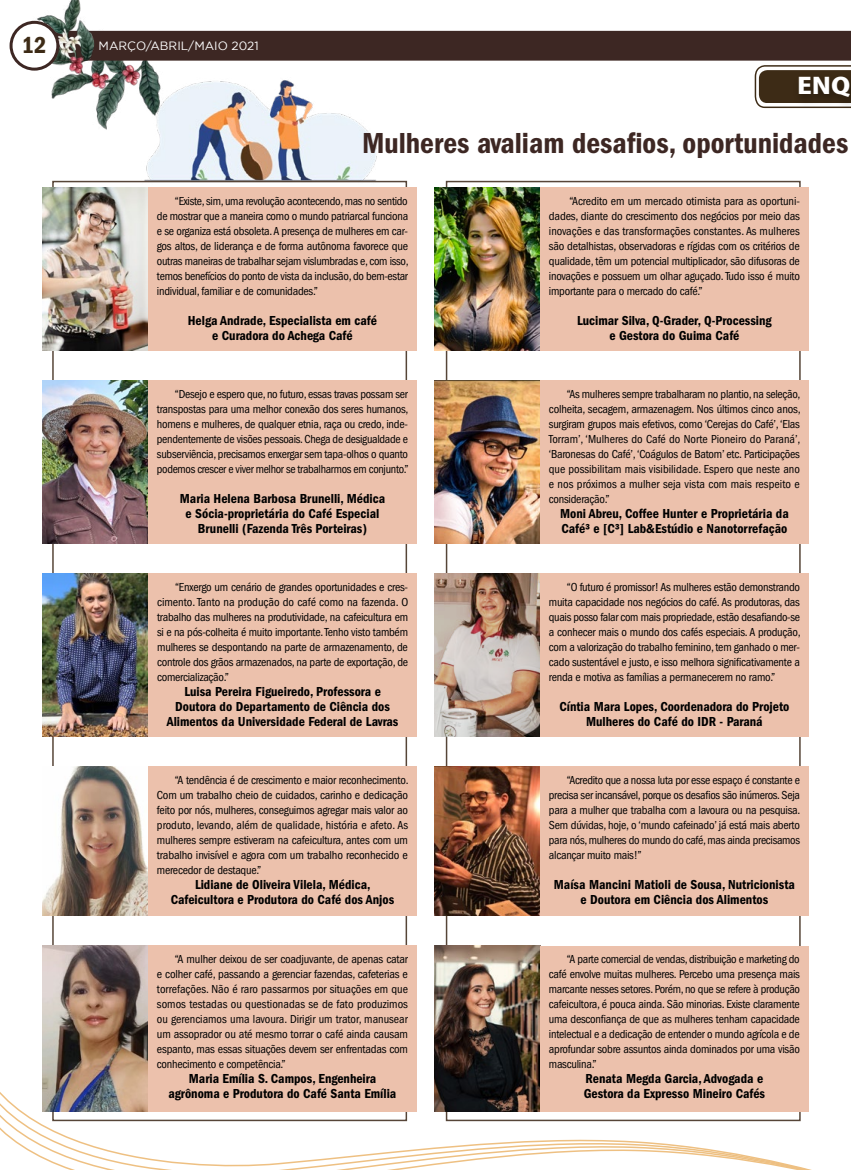
<style>
.page{position:relative;width:851px;height:1170px;background:#fff}
.page>*{position:absolute;margin:0;border:0;box-sizing:border-box;transform-origin:0 0}
.t1{font:600 condensed 30px "Franklin Gothic";color:#3d2723}
.t2{font:600 condensed 24px "Franklin Gothic";color:#3d2b16}
.t3{font:800 22.2px "Koz Go Pro";color:#fff;scale:1.21 1}
.t4{font:600 condensed 13.5px/15px "Franklin Gothic";color:#000;text-align:center}
.t5{font:condensed 12px/15px "Franklin Gothic";letter-spacing:-.02em;color:#000;text-align:justify}
.t6{font:12px "Gotham";color:#fff}
</style>
<div class="page">
<svg style="left:0;top:952px;width:809px;height:217px"></svg>
<img style="left:130px;top:108px;width:253px;height:73px">
<img style="left:20px;top:30px;width:149px;height:106px">
<img style="left:43px;top:945px;width:105px;height:166px">
<img style="left:434px;top:187px;width:106px;height:163px">
<img style="left:434px;top:380px;width:106px;height:163px">
<img style="left:434px;top:945px;width:106px;height:166px">
<img style="left:434px;top:766px;width:106px;height:149px">
<img style="left:43px;top:573px;width:105px;height:163px">
<img style="left:43px;top:187px;width:105px;height:163px">
<img style="left:43px;top:380px;width:105px;height:163px">
<img style="left:43px;top:766px;width:105px;height:149px">
<img style="left:20px;top:0;width:74px;height:31px">
<img style="left:434px;top:573px;width:106px;height:163px">
<div style="left:11px;top:22px;width:47px;height:47px;background:#fff;border-radius:50%"></div>
<div style="left:10px;top:21px;width:49px;height:50px;border:3px solid #3d2723;border-radius:50%"></div>
<svg style="left:53px;top:31px;width:797px;height:77px"></svg>
<div style="left:792px;top:73px;width:58px;height:36px;background:#000;opacity:.4"></div>
<div style="left:540px;top:187px;width:268px;height:163px;background:#ecc1ac"></div>
<div style="left:540px;top:380px;width:268px;height:163px;background:#ecc1ac"></div>
<div style="left:540px;top:945px;width:268px;height:166px;background:#ecc1ac"></div>
<div style="left:540px;top:766px;width:268px;height:149px;background:#ecc1ac"></div>
<div style="left:148px;top:945px;width:268px;height:166px;background:#ecc1ac"></div>
<div style="left:540px;top:573px;width:268px;height:163px;background:#ecc1ac"></div>
<div style="left:148px;top:573px;width:268px;height:163px;background:#ecc1ac"></div>
<div style="left:148px;top:187px;width:268px;height:163px;background:#ecc1ac"></div>
<div style="left:148px;top:380px;width:268px;height:163px;background:#ecc1ac"></div>
<div style="left:148px;top:766px;width:268px;height:149px;background:#ecc1ac"></div>
<h2 class="t2" style="left:22px;top:31px;width:26px">12</h2>
<p class="t6" style="left:99px;top:39px;width:161px">MARÇO/ABRIL/MAIO 2021</p>
<h3 class="t3" style="left:796px;top:72px;width:46px">ENQ</h3>
<h1 class="t1" style="left:362px;top:125px;width:487px">Mulheres avaliam desafios, oportunidades</h1>
<p class="t5" style="left:157px;top:193px;width:253px;text-indent:18px">“Existe, sim, uma revolução acontecendo, mas no sentido de mostrar que a maneira como o mundo patriarcal funciona e se organiza está obsoleta. A presença de mulheres em car&shy;gos altos, de liderança e de forma autônoma favorece que outras maneiras de trabalhar sejam vislumbradas e, com isso, temos benefícios do ponto de vista da inclusão, do bem-estar individual, familiar e de comunidades.”</p>
<p class="t4" style="left:188px;top:313px;width:191px">Helga Andrade, Especialista em café e Curadora do Achega Café</p>
<p class="t5" style="left:157px;top:386px;width:253px;text-indent:18px">“Desejo e espero que, no futuro, essas travas possam ser transpostas para uma melhor conexão dos seres humanos, homens e mulheres, de qualquer etnia, raça ou credo, inde&shy;pendentemente de visões pessoais. Chega de desigualdade e subserviência, precisamos enxergar sem tapa-olhos o quanto podemos crescer e viver melhor se trabalharmos em conjunto.”</p>
<p class="t4" style="left:180px;top:491px;width:207px">Maria Helena Barbosa Brunelli, Médica e Sócia-proprietária do Café Especial<br>Brunelli (Fazenda Três Porteiras)</p>
<p class="t5" style="left:157px;top:579px;width:252px;text-indent:18px">“Enxergo um cenário de grandes oportunidades e cres&shy;cimento. Tanto na produção do café como na fazenda. O trabalho das mulheres na produtividade, na cafeicultura em si e na pós-colheita é muito importante. Tenho visto também mulheres se despontando na parte de armazenamento, de controle dos grãos armazenados, na parte de exportação, de comercialização.”</p>
<p class="t4" style="left:167px;top:684px;width:233px">Luisa Pereira Figueiredo, Professora e<br>Doutora do Departamento de Ciência dos<br>Alimentos da Universidade Federal de Lavras</p>
<p class="t5" style="left:157px;top:772px;width:253px;text-indent:18px">“A tendência é de crescimento e maior reconhecimento.<br>Com um trabalho cheio de cuidados, carinho e dedicação feito por nós, mulheres, conseguimos agregar mais valor ao produto, levando, além de qualidade, história e afeto. As mulheres sempre estiveram na cafeicultura, antes com um trabalho invisível e agora com um trabalho reconhecido e merecedor de destaque.”</p>
<p class="t4" style="left:171px;top:877px;width:225px">Lidiane de Oliveira Vilela, Médica,<br>Cafeicultora e Produtora do Café dos Anjos</p>
<p class="t5" style="left:157px;top:951px;width:253px;text-indent:18px">“A mulher deixou de ser coadjuvante, de apenas catar e colher café, passando a gerenciar fazendas, cafeterias e torrefações. Não é raro passarmos por situações em que somos testadas ou questionadas se de fato produzimos ou gerenciamos uma lavoura. Dirigir um trator, manusear um assoprador ou até mesmo torrar o café ainda causam espanto, mas essas situações devem ser enfrentadas com conhecimento e competência.”</p>
<p class="t4" style="left:168px;top:1070px;width:229px">Maria Emília S. Campos, Engenheira agrônoma e Produtora do Café Santa Emília</p>
<p class="t5" style="left:549px;top:193px;width:252px;text-indent:20px">“Acredito em um mercado otimista para as oportuni&shy;dades, diante do crescimento dos negócios por meio das inovações e das transformações constantes. As mulheres são detalhistas, observadoras e rígidas com os critérios de qualidade, têm um potencial multiplicador, são difusoras de inovações e possuem um olhar aguçado. Tudo isso é muito importante para o mercado do café.”</p>
<p class="t4" style="left:577px;top:313px;width:196px">Lucimar Silva, Q-Grader, Q-Processing e Gestora do Guima Café</p>
<p class="t5" style="left:549px;top:386px;width:253px;text-indent:18px">“As mulheres sempre trabalharam no plantio, na seleção, colheita, secagem, armazenagem. Nos últimos cinco anos, surgiram grupos mais efetivos, como ‘Cerejas do Café’, ‘Elas Torram’, ‘Mulheres do Café do Norte Pioneiro do Paraná’, ‘Baronesas do Café’, ‘Coágulos de Batom’ etc. Participações que possibilitam mais visibilidade. Espero que neste ano e nos próximos a mulher seja vista com mais respeito e consideração.”</p>
<p class="t4" style="left:560px;top:506px;width:230px;text-align:left">Moni Abreu, Coffee Hunter e Proprietária da<br>Café³ e [C³] Lab&amp;Estúdio e Nanotorrefação</p>
<p class="t5" style="left:549px;top:579px;width:253px;text-indent:18px">“O futuro é promissor! As mulheres estão demonstrando muita capacidade nos negócios do café. As produtoras, das quais posso falar com mais propriedade, estão desafiando-se a conhecer mais o mundo dos cafés especiais. A produção, com a valorização do trabalho feminino, tem ganhado o mer&shy;cado sustentável e justo, e isso melhora significativamente a renda e motiva as famílias a permanecerem no ramo.”</p>
<p class="t4" style="left:559px;top:699px;width:231px">Cíntia Mara Lopes, Coordenadora do Projeto<br>Mulheres do Café do IDR - Paraná</p>
<p class="t5" style="left:549px;top:772px;width:253px;text-indent:18px">“Acredito que a nossa luta por esse espaço é constante e precisa ser incansável, porque os desafios são inúmeros. Seja para a mulher que trabalha com a lavoura ou na pesquisa.<br>Sem dúvidas, hoje, o ‘mundo cafeinado’ já está mais aberto para nós, mulheres do mundo do café, mas ainda precisamos alcançar muito mais!”</p>
<p class="t4" style="left:553px;top:877px;width:242px">Maísa Mancini Matioli de Sousa, Nutricionista e Doutora em Ciência dos Alimentos</p>
<p class="t5" style="left:549px;top:951px;width:253px;text-indent:18px">“A parte comercial de vendas, distribuição e marketing do café envolve muitas mulheres. Percebo uma presença mais marcante nesses setores. Porém, no que se refere à produção cafeicultora, é pouca ainda. São minorias. Existe claramente uma desconfiança de que as mulheres tenham capacidade intelectual e a dedicação de entender o mundo agrícola e de aprofundar sobre assuntos ainda dominados por uma visão masculina.”</p>
<p class="t4" style="left:583px;top:1071px;width:183px;text-align:left">Renata Megda Garcia, Advogada e<br>Gestora da Expresso Mineiro Cafés</p>
</div>
